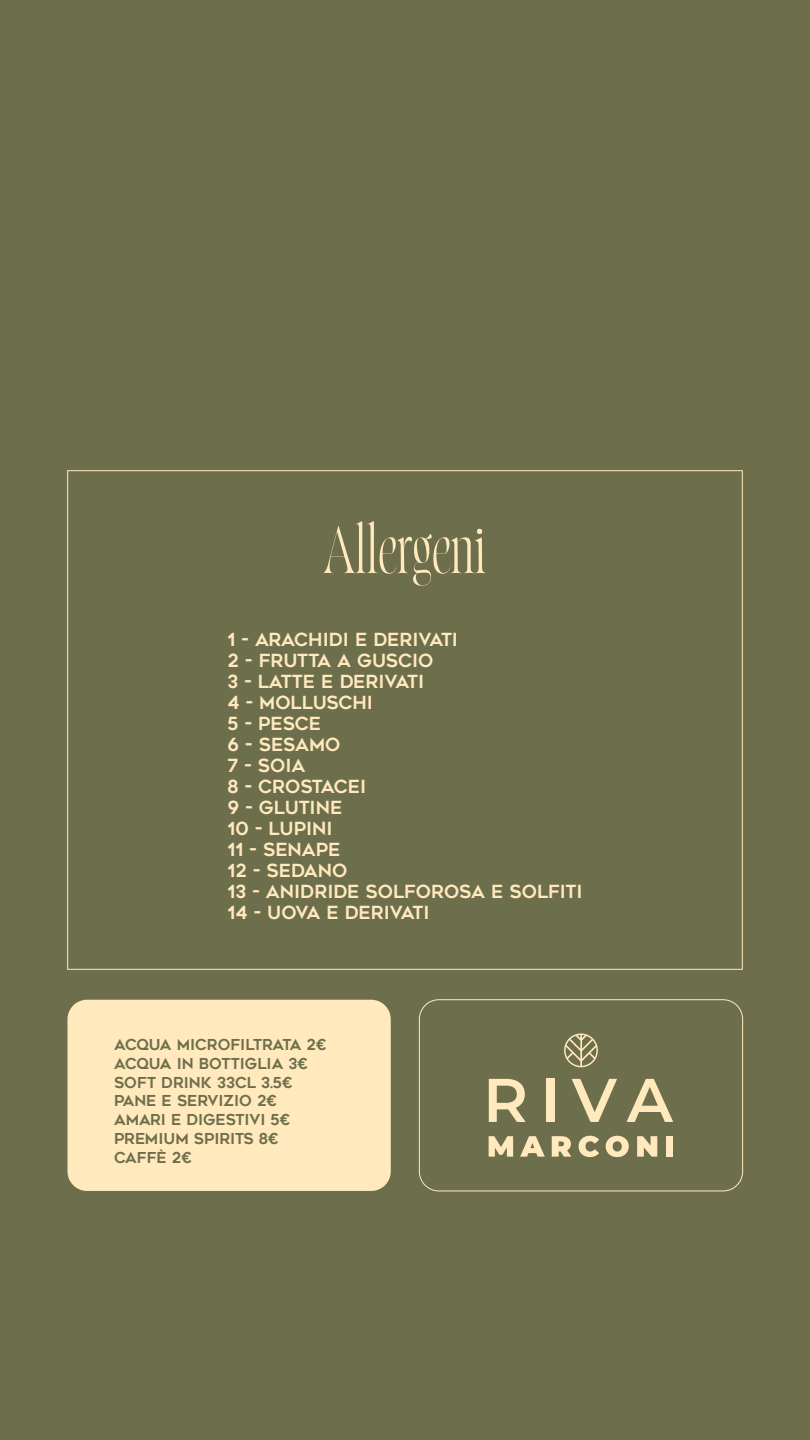
<style>
.page{position:relative;width:810px;height:1440px;background:#6d6e4c}
.page>*{position:absolute;margin:0;border:0;box-sizing:border-box;transform-origin:0 0}
.t1{font:54px "Norman";color:#ffe9bd}
.t2{font:18px/21px "Geometos";color:#ffe9bd}
.t3{font:15px/18.8px "Geometos";color:#6d6e4c}
</style>
<div class="page">
<div style="left:68px;top:1000px;width:323px;height:191px;background:#ffe9bd;border-radius:20px"></div>
<div style="left:419px;top:999px;width:324px;height:192px;border:1px solid #ffe9bd;border-radius:20px"></div>
<svg style="left:489px;top:1079px;width:37px;height:43px"></svg>
<div style="left:546px;top:1079px;width:8px;height:43px;background:#ffe9bd"></div>
<svg style="left:572px;top:1079px;width:45px;height:43px"></svg>
<svg style="left:627px;top:1079px;width:46px;height:43px"></svg>
<svg style="left:489px;top:1136px;width:24px;height:21px"></svg>
<svg style="left:520px;top:1136px;width:25px;height:21px"></svg>
<svg style="left:552px;top:1136px;width:19px;height:21px"></svg>
<svg style="left:579px;top:1136px;width:20px;height:21px"></svg>
<svg style="left:606px;top:1136px;width:23px;height:21px"></svg>
<svg style="left:637px;top:1136px;width:20px;height:21px"></svg>
<div style="left:666px;top:1136px;width:7px;height:21px;background:#ffe9bd"></div>
<svg style="left:564px;top:1034px;width:34px;height:33px"></svg>
<h1 class="t1" style="left:324px;top:523px;width:164px">Allergeni</h1>
<p class="t2" style="left:227px;top:629px;width:357px">1 - ARACHIDI E DERIVATI<br>2 - FRUTTA A GUSCIO<br>3 - LATTE E DERIVATI<br>4 - MOLLUSCHI<br>5 - PESCE<br>6 - SESAMO<br>7 - SOIA<br>8 - CROSTACEI<br>9 - GLUTINE<br>10 - LUPINI<br>11 - SENAPE<br>12 - SEDANO<br>13 - ANIDRIDE SOLFOROSA E SOLFITI<br>14 - UOVA E DERIVATI</p>
<p class="t3" style="left:114px;top:1035px;width:214px">ACQUA MICROFILTRATA 2€<br>ACQUA IN BOTTIGLIA 3€<br>SOFT DRINK 33CL 3.5€<br>PANE E SERVIZIO 2€<br>AMARI E DIGESTIVI 5€<br>PREMIUM SPIRITS 8€<br>CAFFÈ 2€</p>
</div>
